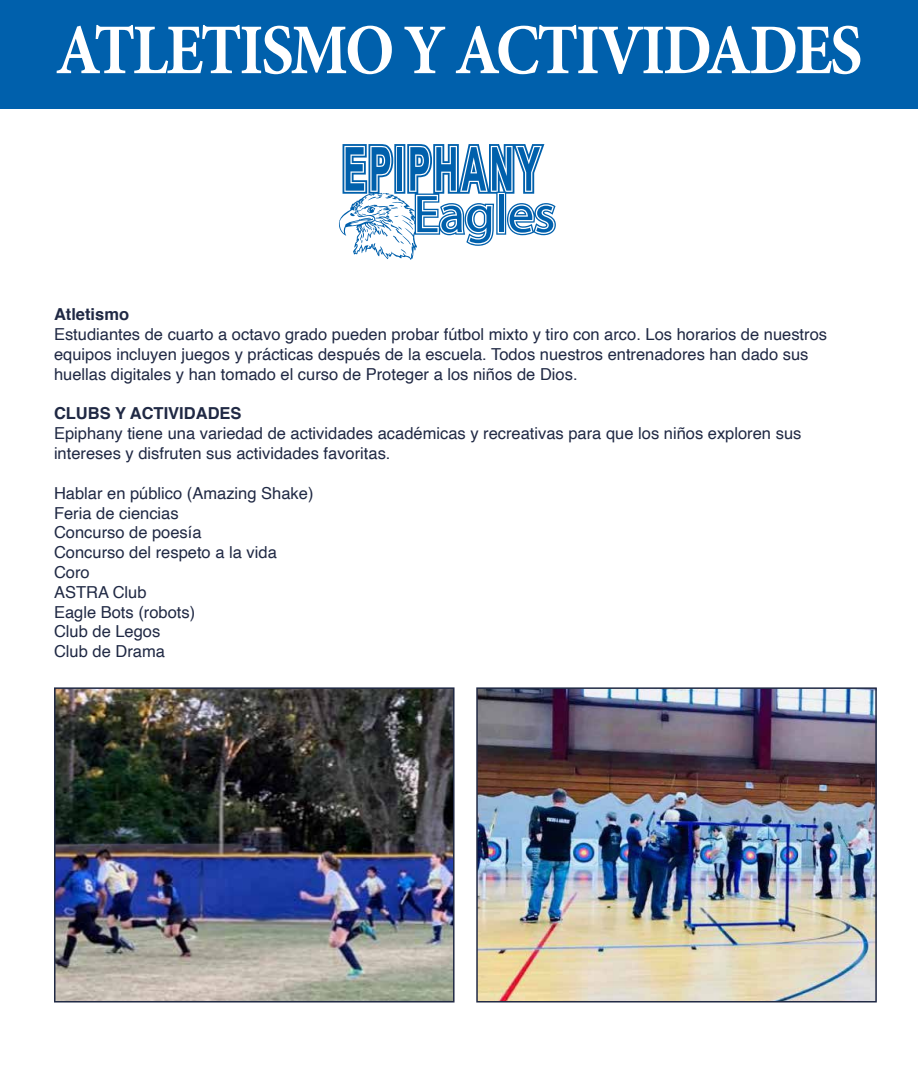
<style>
.page{position:relative;width:918px;height:1067px;background:#fff}
.page>*{position:absolute;margin:0;border:0;box-sizing:border-box;transform-origin:0 0}
.t1{font:700 71.4px "Minion Pro";letter-spacing:-.04em;color:#fff;scale:.91 1}
.t2{font:16.5px/19.8px "Helvetica";color:#202944}
.t3{font:700 16.5px "Helvetica";color:#202944}
</style>
<div class="page">
<div style="left:0;top:0;width:918px;height:108px;background:#0060ac"></div>
<img style="left:57px;top:690px;width:395px;height:309px">
<div style="left:54px;top:687px;width:401px;height:315px;border:2px solid #202944"></div>
<svg style="left:339px;top:144px;width:217px;height:116px"></svg>
<img style="left:479px;top:690px;width:395px;height:309px">
<div style="left:476px;top:687px;width:401px;height:315px;border:2px solid #202944"></div>
<h1 class="t1" style="left:55px;top:0;width:888px">ATLETISMO Y ACTIVIDADES</h1>
<p class="t3" style="left:54px;top:301px;width:77px">Atletismo</p>
<p class="t2" style="left:54px;top:325px;width:775px">Estudiantes de cuarto a octavo grado pueden probar fútbol mixto y tiro con arco. Los horarios de nuestros equipos incluyen juegos y prácticas después de la escuela. Todos nuestros entrenadores han dado sus huellas digitales y han tomado el curso de Proteger a los niños de Dios.</p>
<p class="t3" style="left:54px;top:400px;width:189px">CLUBS Y ACTIVIDADES</p>
<p class="t2" style="left:54px;top:424px;width:749px">Epiphany tiene una variedad de actividades académicas y recreativas para que los niños exploren sus intereses y disfruten sus actividades favoritas.</p>
<p class="t2" style="left:54px;top:483px;width:261px">Hablar en público (Amazing Shake)<br>Feria de ciencias<br>Concurso de poesía<br>Concurso del respeto a la vida<br>Coro<br>ASTRA Club<br>Eagle Bots (robots)<br>Club de Legos<br>Club de Drama</p>
</div>
